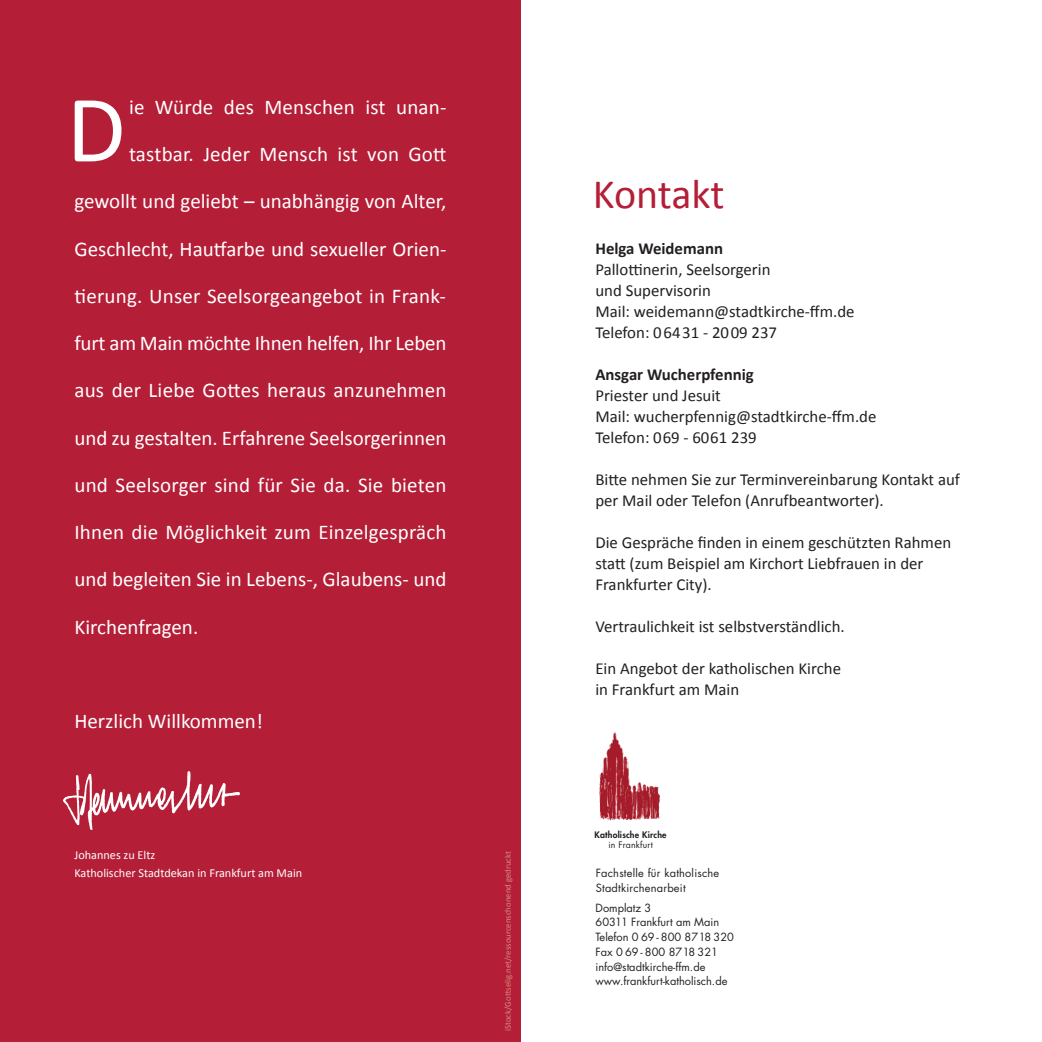
<style>
.page{position:relative;width:1042px;height:1042px;background:#fff}
.page>*{position:absolute;margin:0;border:0;box-sizing:border-box;transform-origin:0 0}
.t1{font:96.25px "Calibri";color:#fff}
.t2{font:42px "Calibri";letter-spacing:-.005em;color:#b41e37}
.t3{font:21px "Calibri";color:#fff}
.t4{font:16.8px/21px "Calibri";color:#231f20}
.t5{font:700 16.8px "Calibri";color:#231f20}
.t6{font:12.25px/17.5px "Calibri";color:#fff}
.t7{font:11.03px/14.7px "Futura LT";color:#231f20}
.t8{font:11.03px/14.9px "Futura LT";letter-spacing:.02em;color:#231f20}
.t9{font:8.75px "Calibri";color:#d58a81}
.t10{font:800 8.75px "Futura LT";letter-spacing:.02em;color:#231f20}
.t11{font:8.75px "Futura LT";letter-spacing:.02em;color:#231f20}
</style>
<div class="page">
<div style="left:0;top:0;width:521px;height:1042px;background:#b41e37"></div>
<img style="left:63px;top:771px;width:177px;height:58px">
<img style="left:599px;top:732px;width:61px;height:88px">
<p class="t3" style="left:129px;top:94px;width:319px">ie Würde des Menschen ist unan-</p>
<p class="t3" style="left:129px;top:141px;width:319px">tastbar. Jeder Mensch ist von Gott</p>
<p class="t3" style="left:74px;top:188px;width:374px">gewollt und geliebt – unabhängig von Alter,</p>
<p class="t3" style="left:74px;top:236px;width:374px">Geschlecht, Hautfarbe und sexueller Orien-</p>
<p class="t3" style="left:74px;top:283px;width:373px">tierung. Unser Seelsorgeangebot in Frank-</p>
<p class="t3" style="left:74px;top:330px;width:374px">furt am Main möchte Ihnen helfen, Ihr Leben</p>
<p class="t3" style="left:74px;top:377px;width:374px">aus der Liebe Gottes heraus anzunehmen</p>
<p class="t3" style="left:74px;top:425px;width:374px">und zu gestalten. Erfahrene Seelsorgerinnen</p>
<p class="t3" style="left:74px;top:472px;width:374px">und Seelsorger sind für Sie da. Sie bieten</p>
<p class="t3" style="left:74px;top:519px;width:374px">Ihnen die Möglichkeit zum Einzelgespräch</p>
<p class="t3" style="left:74px;top:566px;width:374px">und begleiten Sie in Lebens-, Glaubens- und</p>
<p class="t3" style="left:74px;top:614px;width:125px">Kirchenfragen.</p>
<h1 class="t1" style="left:67px;top:70px;width:61px">D</h1>
<p class="t3" style="left:74px;top:708px;width:190px">Herzlich Willkommen!</p>
<p class="t6" style="left:74px;top:846px;width:229px">Johannes zu Eltz<br>Katholischer Stadtdekan in Frankfurt am Main</p>
<p class="t9" style="left:502px;top:1031px;width:182px;rotate:-90deg">iStock/Gottselig.net/ressourcenschonend gedruckt</p>
<h2 class="t2" style="left:593px;top:168px;width:133px">Kontakt</h2>
<p class="t5" style="left:595px;top:238px;width:129px">Helga Weidemann</p>
<p class="t4" style="left:595px;top:259px;width:261px">Pallottinerin, Seelsorgerin<br>und Supervisorin<br>Mail: weidemann@stadtkirche-ffm.de<br>Telefon: 06431 - 2009 237</p>
<p class="t5" style="left:595px;top:364px;width:160px">Ansgar Wucherpfennig</p>
<p class="t4" style="left:595px;top:385px;width:282px">Priester und Jesuit<br>Mail: wucherpfennig@stadtkirche-ffm.de<br>Telefon: 069 - 6061 239</p>
<p class="t4" style="left:595px;top:469px;width:366px">Bitte nehmen Sie zur Terminvereinbarung Kontakt auf per Mail oder Telefon (Anrufbeantworter).</p>
<p class="t4" style="left:595px;top:532px;width:357px">Die Gespräche finden in einem geschützten Rahmen statt (zum Beispiel am Kirchort Liebfrauen in der<br>Frankfurter City).</p>
<p class="t4" style="left:595px;top:616px;width:251px">Vertraulichkeit ist selbstverständlich.</p>
<p class="t4" style="left:595px;top:658px;width:247px">Ein Angebot der katholischen Kirche in Frankfurt am Main</p>
<p class="t10" style="left:594px;top:831px;width:74px">Katholische Kirche</p>
<p class="t11" style="left:608px;top:841px;width:46px">in Frankfurt</p>
<p class="t8" style="left:596px;top:866px;width:125px">Fachstelle für katholische<br>Stadtkirchenarbeit</p>
<p class="t7" style="left:595px;top:901px;width:140px">Domplatz 3<br>60311 Frankfurt am Main<br>Telefon 0 69 - 800 8718 320<br>Fax 0 69 - 800 8718 321 info@stadtkirche-ffm.de www.frankfurt-katholisch.de</p>
</div>
